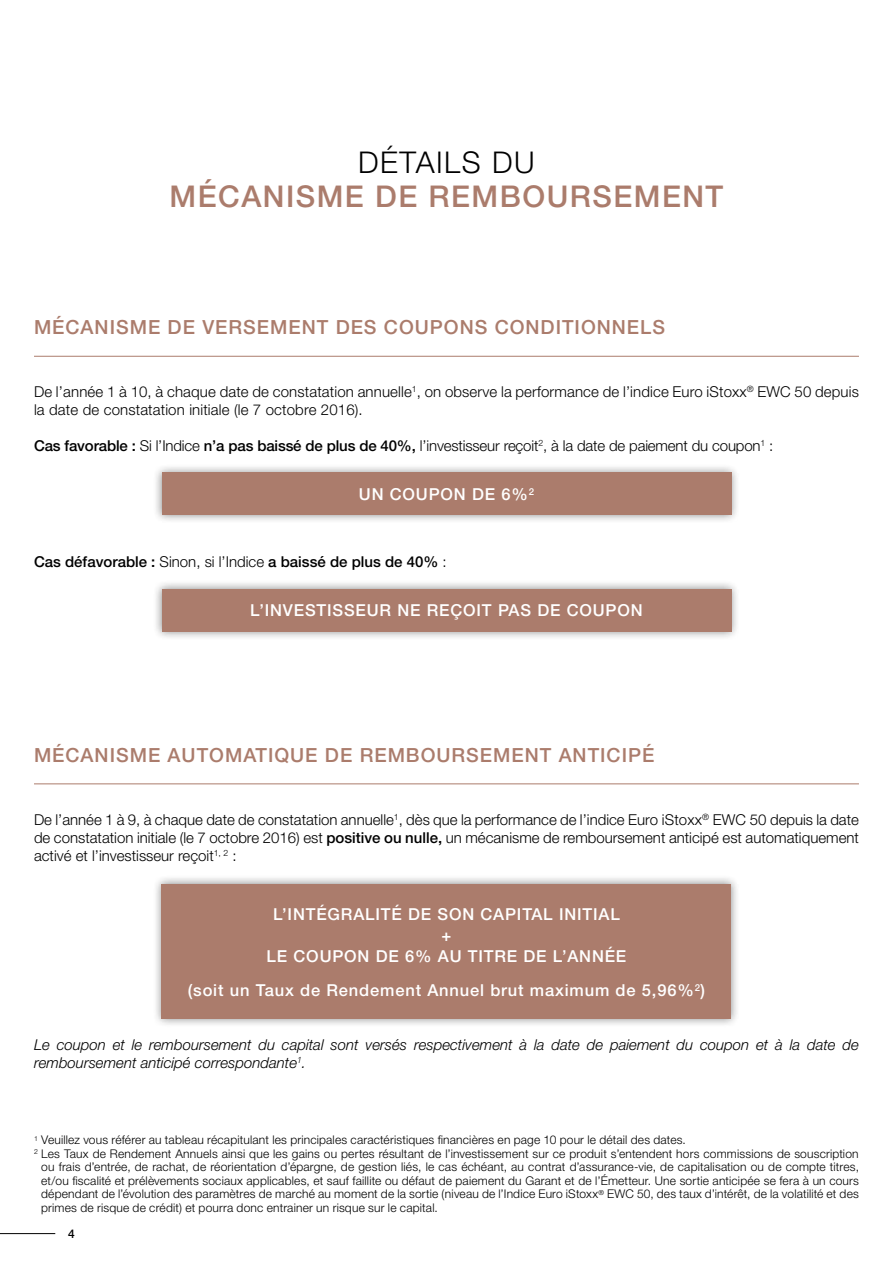
<style>
.page{position:relative;width:893px;height:1263px;background:#fff}
.page>*{position:absolute;margin:0;border:0;box-sizing:border-box;transform-origin:0 0}
.t1{font:500 30px "Helvetica Neue";letter-spacing:.05em;color:#ab7c6c}
.t2{font:300 30px "Helvetica Neue";letter-spacing:.05em;color:#000}
.t3{font:500 19.5px "Helvetica Neue";letter-spacing:.05em;color:#ab7c6c}
.t4{font:500 16.5px/21px "Helvetica Neue";letter-spacing:.05em;color:#fff;text-align:center}
.t5{font:300 15px/18px "Helvetica Neue";letter-spacing:.01em;color:#000}
.t6{font:italic 300 15px/18px "Helvetica Neue";color:#000}
.t7{font:300 15px "Helvetica Neue";letter-spacing:-.01em;color:#000}
.t8{font:500 15px "Helvetica Neue";color:#000}
.t9{font:300 12px "Helvetica Neue";letter-spacing:.015em;color:#000}
.t10{font:500 12px "Helvetica Neue";color:#000}
.s1{font-weight:500}
.s2{font-weight:300}
</style>
<div class="page">
<hr style="left:0;top:1233px;width:55px;height:1px;background:#000">
<hr style="left:34px;top:356px;width:825px;height:1px;background:#ab7c6c">
<div style="left:153px;top:464px;width:588px;height:60px;background:#000;opacity:.45"></div>
<div style="left:162px;top:473px;width:569px;height:42px;background:#ab7c6c"></div>
<div style="left:153px;top:580px;width:588px;height:60px;background:#000;opacity:.45"></div>
<div style="left:162px;top:589px;width:569px;height:42px;background:#ab7c6c"></div>
<hr style="left:34px;top:783px;width:825px;height:1px;background:#ab7c6c">
<div style="left:153px;top:875px;width:588px;height:153px;background:#000;opacity:.45"></div>
<div style="left:162px;top:884px;width:569px;height:135px;background:#ab7c6c"></div>
<h1 class="t2" style="left:358px;top:143px;width:178px">DÉTAILS DU</h1>
<h1 class="t1" style="left:170px;top:178px;width:555px">MÉCANISME DE REMBOURSEMENT</h1>
<h2 class="t3" style="left:34px;top:316px;width:632px">MÉCANISME DE VERSEMENT DES COUPONS CONDITIONNELS</h2>
<p class="t5" style="left:34px;top:382px;width:826px">De l’année 1 à 10, à chaque date de constatation annuelle<sup>1</sup>, on observe la performance de l’indice Euro iStoxx<sup>®</sup> EWC 50 depuis la date de constatation initiale (le 7 octobre 2016).</p>
<p class="t7" style="left:34px;top:437px;width:741px"><span class="s1">Cas favorable :</span> Si l’Indice <span class="s1">n’a pas baissé de plus de 40%,</span> l’investisseur reçoit<sup>2</sup>, à la date de paiement du coupon<sup>1</sup> :</p>
<h3 class="t4" style="left:359px;top:484px;width:177px">UN COUPON DE 6%<sup>2</sup></h3>
<p class="t8" style="left:34px;top:552px;width:414px">Cas défavorable : <span class="s2">Sinon, si l’Indice</span> a baissé de plus de 40% <span class="s2">:</span></p>
<h3 class="t4" style="left:250px;top:600px;width:394px">L’INVESTISSEUR NE REÇOIT PAS DE COUPON</h3>
<h2 class="t3" style="left:34px;top:743px;width:622px">MÉCANISME AUTOMATIQUE DE REMBOURSEMENT ANTICIPÉ</h2>
<p class="t5" style="left:34px;top:810px;width:826px;text-align:justify">De l’année 1 à 9, à chaque date de constatation annuelle<sup>1</sup>, dès que la performance de l’indice Euro iStoxx<sup>®</sup> EWC 50 depuis la date de constatation initiale (le 7 octobre 2016) est <span class="s1">positive ou nulle,</span> un mécanisme de remboursement anticipé est automatiquement activé et l’investisseur reçoit<sup>1,</sup> <sup>2</sup> :</p>
<h3 class="t4" style="left:267px;top:903px;width:361px">L’INTÉGRALITÉ DE SON CAPITAL INITIAL +<br>LE COUPON DE 6% AU TITRE DE L’ANNÉE</h3>
<h3 class="t4" style="left:188px;top:979px;width:519px">(soit un Taux de Rendement Annuel brut maximum de 5,96%<sup>2</sup>)</h3>
<p class="t6" style="left:34px;top:1036px;width:826px">Le coupon et le remboursement du capital sont versés respectivement à la date de paiement du coupon et à la date de remboursement anticipé correspondante<sup>1</sup>.</p>
<p class="t9" style="left:34px;top:1133px;width:653px"><sup>1</sup> Veuillez vous référer au tableau récapitulant les principales caractéristiques financières en page 10 pour le détail des dates.</p>
<p class="t9" style="left:34px;top:1146px;width:826px"><sup>2</sup> Les Taux de Rendement Annuels ainsi que les gains ou pertes résultant de l’investissement sur ce produit s’entendent hors commissions de souscription</p>
<p class="t9" style="left:41px;top:1160px;width:819px">ou frais d’entrée, de rachat, de réorientation d’épargne, de gestion liés, le cas échéant, au contrat d’assurance-vie, de capitalisation ou de compte titres,</p>
<p class="t9" style="left:41px;top:1173px;width:819px">et/ou fiscalité et prélèvements sociaux applicables, et sauf faillite ou défaut de paiement du Garant et de l’Émetteur. Une sortie anticipée se fera à un cours</p>
<p class="t9" style="left:41px;top:1187px;width:819px">dépendant de l’évolution des paramètres de marché au moment de la sortie (niveau de l’Indice Euro iStoxx<sup>®</sup> EWC 50, des taux d’intérêt, de la volatilité et des</p>
<p class="t9" style="left:41px;top:1200px;width:398px">primes de risque de crédit) et pourra donc entrainer un risque sur le capital.</p>
<p class="t10" style="left:68px;top:1226px;width:8px">4</p>
</div>
